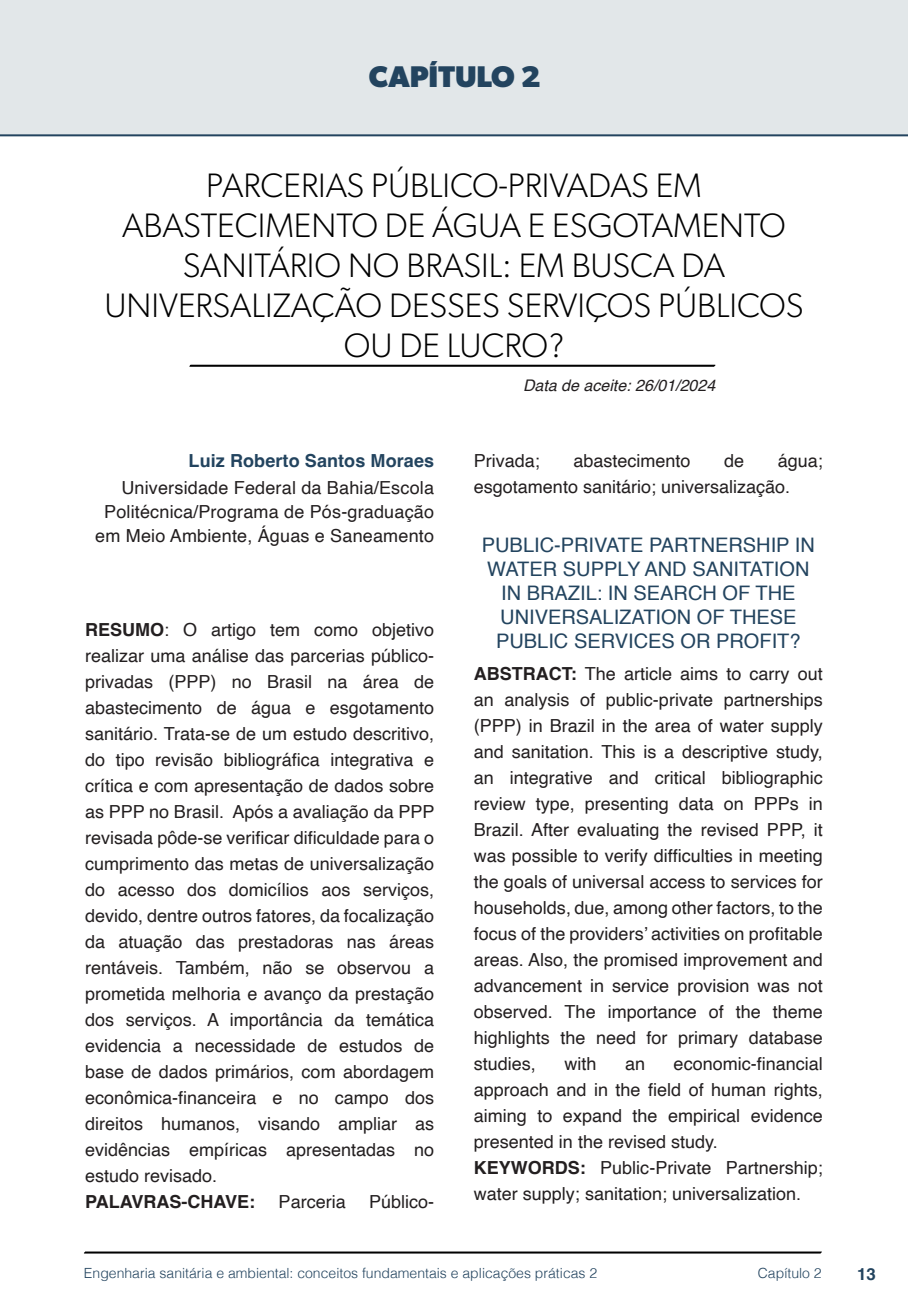
<style>
.page{position:relative;width:908px;height:1304px;background:#fff}
.page>*{position:absolute;margin:0;border:0;box-sizing:border-box;transform-origin:0 0}
.t1{font:300 34px/40px "Gibson";color:#000;text-align:center}
.t2{font:700 30px "Gibson";color:#23445f}
.t3{font:20px/24px "Helvetica";color:#23445f;text-align:center}
.t4{font:18px/26px "Helvetica";color:#231f20;text-align:justify}
.t5{font:700 18px "Helvetica";letter-spacing:.005em;color:#23445f}
.t6{font:700 18px "Helvetica";color:#231f20}
.t7{font:700 16.8px "Helvetica";color:#23445f}
.t8{font:italic 16px "Helvetica";color:#231f20}
.t9{font:300 14px "Helvetica";color:#23445f}
.s1{font-weight:700}
</style>
<div class="page">
<svg style="left:84px;top:1251px;width:737px;height:3px;background:#515151"></svg>
<svg style="left:189px;top:364px;width:526px;height:3px;background:#4f4f4f"></svg>
<div style="left:0;top:0;width:907px;height:136px;background:#e2e7e9"></div>
<div style="left:44px;top:72px;width:68px;height:61px;background:#e2e7e9"></div>
<h2 class="t2" style="left:369px;top:58px;width:173px">CAPÍTULO 2</h2>
<h1 class="t1" style="left:104px;top:165px;width:700px">PARCERIAS PÚBLICO-PRIVADAS EM<br>ABASTECIMENTO DE ÁGUA E ESGOTAMENTO<br>SANITÁRIO NO BRASIL: EM BUSCA DA<br>UNIVERSALIZAÇÃO DESSES SERVIÇOS PÚBLICOS<br>OU DE LUCRO?</h1>
<p class="t5" style="left:188px;top:450px;width:247px">Luiz Roberto Santos Moraes</p>
<p class="t4" style="left:95px;top:477px;width:340px;line-height:24px;text-align:right">Universidade Federal da Bahia/Escola<br>Politécnica/Programa de Pós-graduação em Meio Ambiente, Águas e Saneamento</p>
<p class="t4" style="left:85px;top:618px;width:350px"><span class="s1">RESUMO</span>: O artigo tem como objetivo realizar uma análise das parcerias público&shy;privadas (PPP) no Brasil na área de abastecimento de água e esgotamento sanitário. Trata-se de um estudo descritivo, do tipo revisão bibliográfica integrativa e crítica e com apresentação de dados sobre as PPP no Brasil. Após a avaliação da PPP revisada pôde-se verificar dificuldade para o cumprimento das metas de universalização do acesso dos domicílios aos serviços, devido, dentre outros fatores, da focalização da atuação das prestadoras nas áreas rentáveis. Também, não se observou a prometida melhoria e avanço da prestação dos serviços. A importância da temática evidencia a necessidade de estudos de base de dados primários, com abordagem econômica-financeira e no campo dos direitos humanos, visando ampliar as evidências empíricas apresentadas no estudo revisado.</p>
<p class="t6" style="left:85px;top:1191px;width:172px">PALAVRAS-CHAVE:</p>
<p class="t4" style="left:278px;top:1189px;width:69px">Parceria</p>
<p class="t4" style="left:369px;top:1189px;width:67px">Público-</p>
<p class="t8" style="left:523px;top:373px;width:194px">Data de aceite: 26/01/2024</p>
<p class="t4" style="left:473px;top:448px;width:350px;text-indent:304px">água; esgotamento sanitário; universalização.</p>
<p class="t4" style="left:473px;top:448px;width:68px">Privada;</p>
<p class="t4" style="left:573px;top:448px;width:119px">abastecimento</p>
<p class="t4" style="left:723px;top:448px;width:22px">de</p>
<p class="t3" style="left:481px;top:534px;width:334px">PUBLIC-PRIVATE PARTNERSHIP IN<br>WATER SUPPLY AND SANITATION<br>IN BRAZIL: IN SEARCH OF THE<br>UNIVERSALIZATION OF THESE<br>PUBLIC SERVICES OR PROFIT?</p>
<p class="t4" style="left:473px;top:661px;width:350px"><span class="s1">ABSTRACT:</span> The article aims to carry out an analysis of public-private partnerships (PPP) in Brazil in the area of water supply and sanitation. This is a descriptive study, an integrative and critical bibliographic review type, presenting data on PPPs in Brazil. After evaluating the revised PPP, it was possible to verify difficulties in meeting the goals of universal access to services for households, due, among other factors, to the focus of the providers’ activities on profitable areas. Also, the promised improvement and advancement in service provision was not observed. The importance of the theme highlights the need for primary database studies,</p>
<p class="t4" style="left:473px;top:1051px;width:350px;text-align:left;text-indent:200px">economic-financial approach and in the field of human rights, aiming to expand the empirical evidence presented in the revised study.<br><span class="s1">KEYWORDS:</span> Public-Private Partnership; water supply; sanitation; universalization.</p>
<p class="t4" style="left:564px;top:1051px;width:34px">with</p>
<p class="t4" style="left:624px;top:1051px;width:22px">an</p>
<p class="t9" style="left:84px;top:1261px;width:514px">Engenharia sanitária e ambiental: conceitos fundamentais e aplicações práticas 2</p>
<p class="t9" style="left:757px;top:1261px;width:65px">Capítulo 2</p>
<p class="t7" style="left:856px;top:1264px;width:20px">13</p>
</div>
